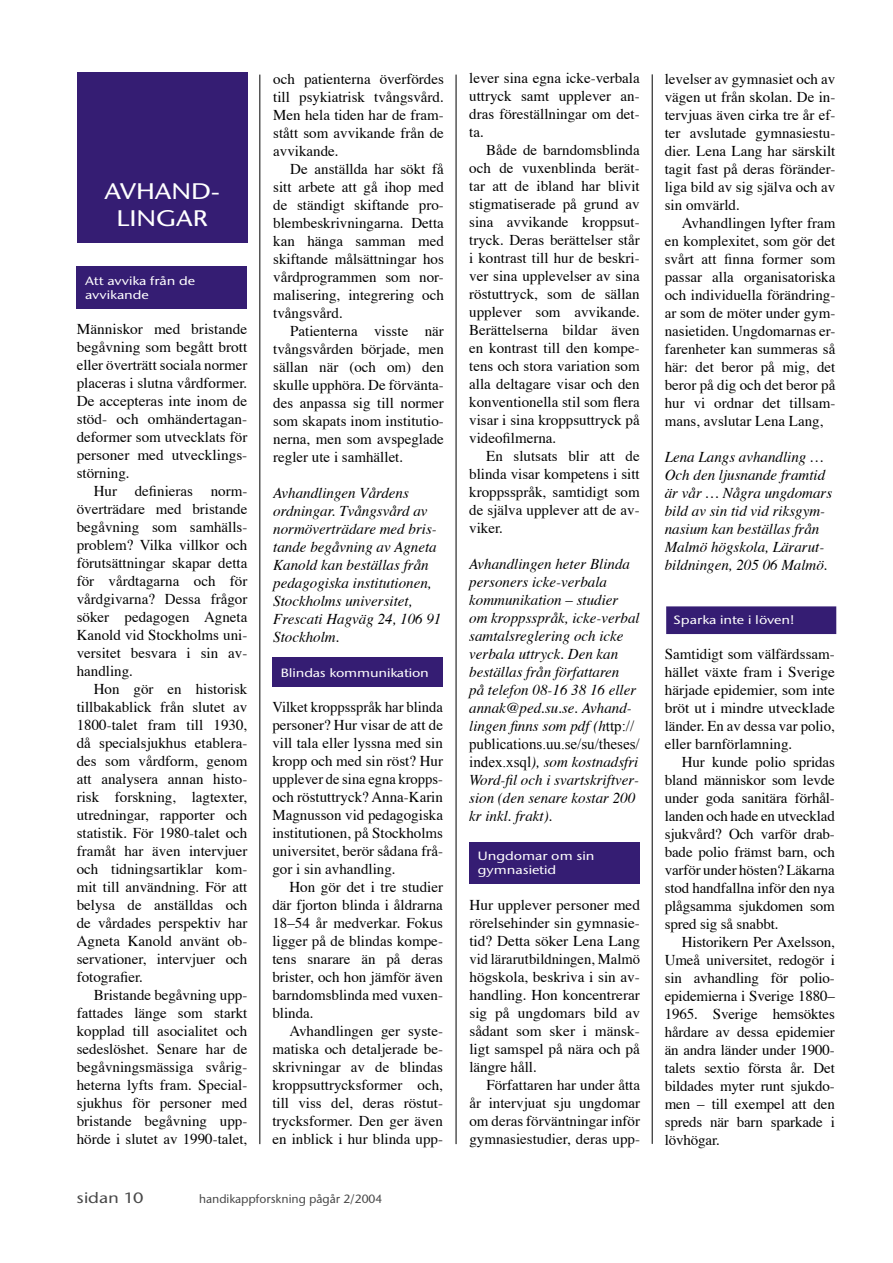
<style>
.page{position:relative;width:893px;height:1263px;background:#fff}
.page>*{position:absolute;margin:0;border:0;box-sizing:border-box;transform-origin:0 0}
.Mellan_rubrik{font:500 22.5px "Stone Sans ITC";color:#fff;scale:1.2 1}
.Brödtext_10_pt_med_indrag{font:15px/18px "Times";color:#000;text-align:justify}
.brödtext_10_pt{font:15px/18px "Times";color:#000;text-align:justify}
.brödtext_italic{font:italic 15px/18px "Times";color:#000}
.t1{font:500 15px "Stone Sans ITC";color:#484848;scale:1.2 1}
.Negrub{font:500 12px/14.4px "Stone Sans ITC";color:#fff;scale:1.2 1}
.t2{font:500 12px "Stone Sans ITC";color:#484848}
.s1{font-family:"Times New Roman";font-style:normal}
</style>
<div class="page">
<hr style="left:260px;top:75px;width:1px;height:1069px;background:#000">
<hr style="left:456px;top:75px;width:1px;height:1069px;background:#000">
<hr style="left:652px;top:74px;width:1px;height:1070px;background:#000">
<div style="left:77px;top:266px;width:170px;height:43px;background:#351d73"></div>
<div style="left:77px;top:72px;width:170px;height:171px;background:#351d73"></div>
<div style="left:272px;top:657px;width:171px;height:29px;background:#351d73"></div>
<div style="left:667px;top:607px;width:168px;height:26px;background:#351d73"></div>
<div style="left:666px;top:606px;width:170px;height:28px;border:2px solid #351d73"></div>
<div style="left:469px;top:842px;width:171px;height:41px;background:#351d73"></div>
<p class="Mellan_rubrik" style="left:105px;top:177px;width:97px">AVHAND-</p>
<p class="Mellan_rubrik" style="left:116px;top:204px;width:78px">LINGAR</p>
<p class="Negrub" style="left:85px;top:273px;width:93px">Att avvika från de avvikande</p>
<p class="brödtext_10_pt" style="left:77px;top:321px;width:172px">Människor med bristande begåvning som begått brott eller överträtt sociala normer placeras i slutna vårdformer.<br>De accepteras inte inom de stöd- och omhändertagan&shy;deformer som utvecklats för personer med utvecklings&shy;störning.</p>
<p class="Brödtext_10_pt_med_indrag" style="left:77px;top:483px;width:172px;text-indent:17px">Hur definieras norm&shy;överträdare med bristande begåvning som samhälls&shy;problem? Vilka villkor och förutsättningar skapar detta för vårdtagarna och för vårdgivarna? Dessa frågor söker pedagogen Agneta Kanold vid Stockholms uni&shy;versitet besvara i sin av&shy;handling.</p>
<p class="Brödtext_10_pt_med_indrag" style="left:77px;top:681px;width:172px;text-indent:17px">Hon gör en historisk tillbakablick från slutet av 1800-talet fram till 1930, då specialsjukhus etablera&shy;des som vårdform, genom att analysera annan histo&shy;risk forskning, lagtexter, utredningar, rapporter och statistik. För 1980-talet och framåt har även intervjuer och tidningsartiklar kom&shy;mit till användning. För att belysa de anställdas och de vårdades perspektiv har Agneta Kanold använt ob&shy;servationer, intervjuer och fotografier.</p>
<p class="Brödtext_10_pt_med_indrag" style="left:77px;top:987px;width:172px;text-indent:17px">Bristande begåvning upp&shy;fattades länge som starkt kopplad till asocialitet och sedeslöshet. Senare har de begåvningsmässiga svårig&shy;heterna lyfts fram. Special&shy;sjukhus för personer med bristande begåvning upp&shy;hörde i slutet av 1990-talet,</p>
<p class="Brödtext_10_pt_med_indrag" style="left:273px;top:70px;width:172px">och patienterna överfördes till psykiatrisk tvångsvård.<br>Men hela tiden har de fram&shy;stått som avvikande från de avvikande.</p>
<p class="Brödtext_10_pt_med_indrag" style="left:273px;top:160px;width:172px;text-indent:17px">De anställda har sökt få sitt arbete att gå ihop med de ständigt skiftande pro&shy;blembeskrivningarna. Detta kan hänga samman med skiftande målsättningar hos vårdprogrammen som nor&shy;malisering, integrering och tvångsvård.</p>
<p class="Brödtext_10_pt_med_indrag" style="left:273px;top:322px;width:172px;text-indent:17px">Patienterna visste när tvångsvården började, men sällan när (och om) den skulle upphöra. De förvänta&shy;des anpassa sig till normer som skapats inom institutio&shy;nerna, men som avspeglade regler ute i samhället.</p>
<p class="brödtext_italic" style="left:273px;top:484px;width:170px">Avhandlingen Vårdens ordningar. Tvångsvård av normöverträdare med bris&shy;tande begåvning av Agneta<br>Kanold kan beställas från pedagogiska institutionen,<br>Stockholms universitet,<br>Frescati Hagväg 24, 106 91<br>Stockholm.</p>
<p class="Negrub" style="left:281px;top:665px;width:125px">Blindas kommunikation</p>
<p class="brödtext_10_pt" style="left:272px;top:699px;width:172px">Vilket kroppsspråk har blinda personer? Hur visar de att de vill tala eller lyssna med sin kropp och med sin röst? Hur upplever de sina egna kropps&shy;och röstuttryck? Anna-Karin Magnusson vid pedagogiska institutionen, på Stockholms universitet, berör sådana frå&shy;gor i sin avhandling.</p>
<p class="Brödtext_10_pt_med_indrag" style="left:272px;top:879px;width:172px;text-indent:17px">Hon gör det i tre studier där fjorton blinda i åldrarna 18–54 år medverkar. Fokus ligger på de blindas kompe&shy;tens snarare än på deras brister, och hon jämför även barndomsblinda med vuxen&shy;blinda.</p>
<p class="Brödtext_10_pt_med_indrag" style="left:272px;top:1023px;width:172px;text-indent:17px">Avhandlingen ger syste&shy;matiska och detaljerade be&shy;skrivningar av de blindas kroppsuttrycksformer och, till viss del, deras röstut&shy;trycksformer. Den ger även en inblick i hur blinda upp-</p>
<p class="t1" style="left:77px;top:1188px;width:57px">sidan 10</p>
<p class="t2" style="left:199px;top:1192px;width:185px">handikappforskning pågår 2/2004</p>
<p class="Brödtext_10_pt_med_indrag" style="left:469px;top:70px;width:172px">lever sina egna icke-verbala uttryck samt upplever an&shy;dras föreställningar om det&shy;ta.</p>
<p class="Brödtext_10_pt_med_indrag" style="left:469px;top:142px;width:172px;text-indent:17px">Både de barndomsblinda och de vuxenblinda berät&shy;tar att de ibland har blivit stigmatiserade på grund av sina avvikande kroppsut&shy;tryck. Deras berättelser står i kontrast till hur de beskri&shy;ver sina upplevelser av sina röstuttryck, som de sällan upplever som avvikande.<br>Berättelserna bildar även en kontrast till den kompe&shy;tens och stora variation som alla deltagare visar och den konventionella stil som flera visar i sina kroppsuttryck på videofilmerna.</p>
<p class="Brödtext_10_pt_med_indrag" style="left:469px;top:448px;width:172px;text-indent:17px">En slutsats blir att de blinda visar kompetens i sitt kroppsspråk, samtidigt som de själva upplever att de av&shy;viker.</p>
<p class="brödtext_italic" style="left:469px;top:556px;width:172px">Avhandlingen heter Blinda personers icke-verbala kommunikation – studier om kroppsspråk, icke-verbal samtalsreglering och icke verbala uttryck. Den kan beställas från författaren<br>på telefon 08-16 38 16 eller annak@ped.su.se. Avhand&shy;lingen finns som pdf (h<span class="s1">ttp:// publications.uu.se/su/theses/ index.xsql</span>), som kostnadsfri<br>Word-fil och i svartskriftver&shy;sion (den senare kostar 200 kr inkl. frakt).</p>
<p class="Negrub" style="left:478px;top:849px;width:99px">Ungdomar om sin gymnasietid</p>
<p class="brödtext_10_pt" style="left:469px;top:896px;width:172px">Hur upplever personer med rörelsehinder sin gymnasie&shy;tid? Detta söker Lena Lang vid lärarutbildningen, Malmö högskola, beskriva i sin av&shy;handling. Hon koncentrerar sig på ungdomars bild av sådant som sker i mänsk&shy;ligt samspel på nära och på längre håll.</p>
<p class="Brödtext_10_pt_med_indrag" style="left:469px;top:1076px;width:172px;text-indent:17px">Författaren har under åtta år intervjuat sju ungdomar om deras förväntningar inför gymnasiestudier, deras upp-</p>
<p class="Brödtext_10_pt_med_indrag" style="left:665px;top:70px;width:172px">levelser av gymnasiet och av vägen ut från skolan. De in&shy;tervjuas även cirka tre år ef&shy;ter avslutade gymnasiestu&shy;dier. Lena Lang har särskilt tagit fast på deras föränder&shy;liga bild av sig själva och av sin omvärld.</p>
<p class="Brödtext_10_pt_med_indrag" style="left:665px;top:214px;width:172px;text-indent:17px">Avhandlingen lyfter fram en komplexitet, som gör det svårt att finna former som passar alla organisatoriska och individuella förändring&shy;ar som de möter under gym&shy;nasietiden. Ungdomarnas er&shy;farenheter kan summeras så här: det beror på mig, det beror på dig och det beror på hur vi ordnar det tillsam&shy;mans, avslutar Lena Lang,</p>
<p class="brödtext_italic" style="left:665px;top:448px;width:169px">Lena Langs avhandling …<br>Och den ljusnande framtid är vår … Några ungdomars bild av sin tid vid riksgym&shy;nasium kan beställas från<br>Malmö högskola, Lärarut&shy;bildningen, 205 06 Malmö.</p>
<p class="Negrub" style="left:673px;top:612px;width:103px">Sparka inte i löven!</p>
<p class="brödtext_10_pt" style="left:665px;top:645px;width:172px">Samtidigt som välfärdssam&shy;hället växte fram i Sverige härjade epidemier, som inte bröt ut i mindre utvecklade länder. En av dessa var polio, eller barnförlamning.</p>
<p class="Brödtext_10_pt_med_indrag" style="left:665px;top:753px;width:172px;text-indent:17px">Hur kunde polio spridas bland människor som levde under goda sanitära förhål&shy;landen och hade en utvecklad sjukvård? Och varför drab&shy;bade polio främst barn, och varför under hösten? Läkarna stod handfallna inför den nya plågsamma sjukdomen som spred sig så snabbt.</p>
<p class="Brödtext_10_pt_med_indrag" style="left:665px;top:933px;width:172px;text-indent:17px">Historikern Per Axelsson, Umeå universitet, redogör i sin avhandling för polio&shy;epidemierna i Sverige 1880– 1965. Sverige hemsöktes hårdare av dessa epidemier än andra länder under 1900- talets sextio första år. Det bildades myter runt sjukdo&shy;men – till exempel att den spreds när barn sparkade i lövhögar.</p>
</div>
